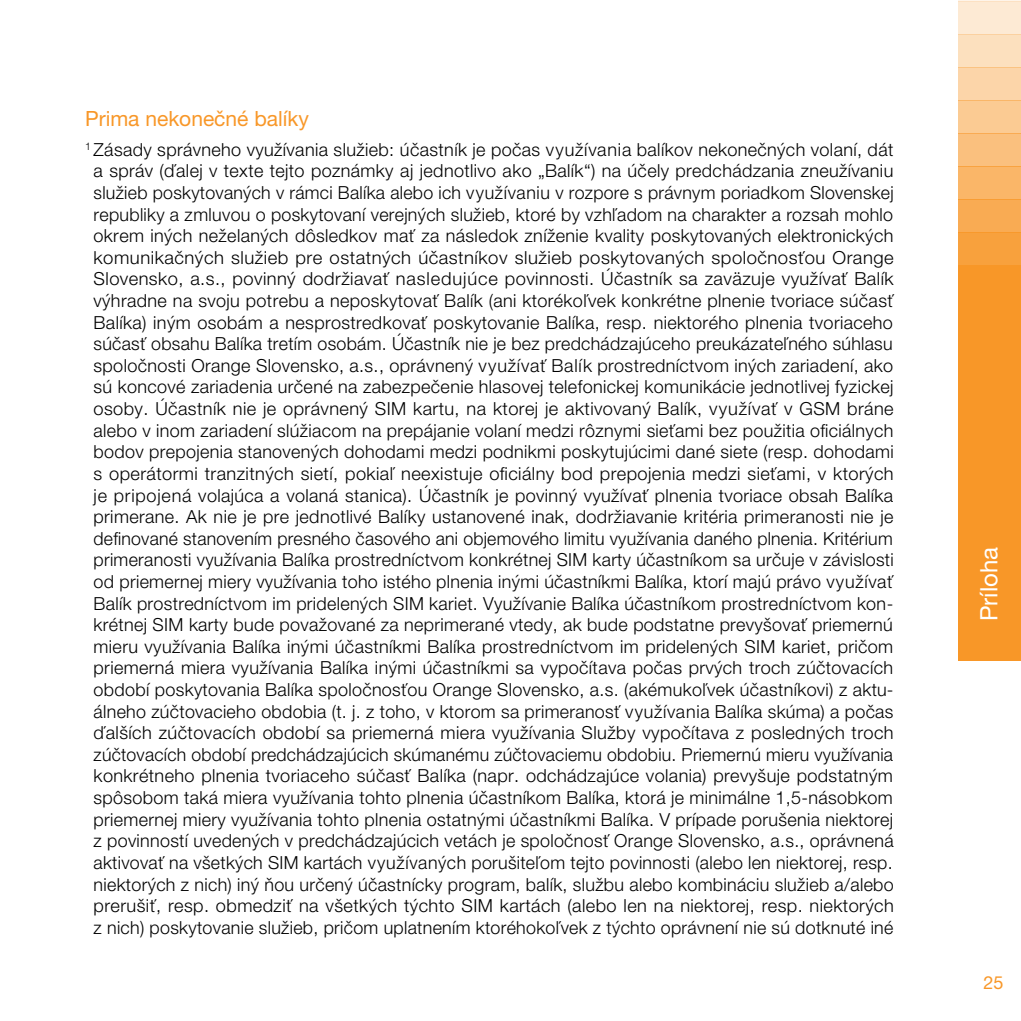
<style>
.page{position:relative;width:1021px;height:1021px;background:#fff}
.page>*{position:absolute;margin:0;border:0;box-sizing:border-box;transform-origin:0 0}
.t1{font:24px "Helvetica Neue LT Pro";color:#fff}
.t2{font:21px "Helvetica Neue LT Pro";color:#f89728}
.t3{font:300 18px/21.6px "Helvetica Neue LT Pro";letter-spacing:.02em;color:#000;text-align:center}
.t4{font:18px "Helvetica Neue LT Pro";color:#f89728}
</style>
<div class="page">
<div style="left:958px;top:1px;width:62px;height:33px;background:#fdead4"></div>
<div style="left:958px;top:166px;width:62px;height:33px;background:#fab668"></div>
<svg style="left:958px;top:199px;width:62px;height:66px;background:#f8a547"></svg>
<div style="left:958px;top:265px;width:62px;height:395px;background:#f89728"></div>
<div style="left:958px;top:133px;width:62px;height:33px;background:#fac07e"></div>
<div style="left:958px;top:100px;width:62px;height:33px;background:#fbcb93"></div>
<hr style="left:958px;top:0;width:62px;height:1px;background:#f89728">
<svg style="left:958px;top:34px;width:62px;height:66px;background:#fbdab2"></svg>
<p class="t2" style="left:85px;top:106px;width:225px">Prima nekonečné balíky</p>
<p class="t3" style="left:85px;top:138px;width:810px"><sup>1</sup> Zásady správneho využívania služieb: účastník je počas využívania balíkov nekonečných volaní, dát a správ (ďalej v texte tejto poznámky aj jednotlivo ako „Balík“) na účely predchádzania zneužívaniu služieb poskytovaných v rámci Balíka alebo ich využívaniu v rozpore s právnym poriadkom Slovenskej republiky a zmluvou o poskytovaní verejných služieb, ktoré by vzhľadom na charakter a rozsah mohlo okrem iných neželaných dôsledkov mať za následok zníženie kvality poskytovaných elektronických komunikačných služieb pre ostatných účastníkov služieb poskytovaných spoločnosťou Orange Slovensko, a.s., povinný dodržiavať nasledujúce povinnosti. Účastník sa zaväzuje využívať Balík výhradne na svoju potrebu a neposkytovať Balík (ani ktorékoľvek konkrétne plnenie tvoriace súčasť Balíka) iným osobám a nesprostredkovať poskytovanie Balíka, resp. niektorého plnenia tvoriaceho súčasť obsahu Balíka tretím osobám. Účastník nie je bez predchádzajúceho preukázateľného súhlasu spoločnosti Orange Slovensko, a.s., oprávnený využívať Balík prostredníctvom iných zariadení, ako sú koncové zariadenia určené na zabezpečenie hlasovej telefonickej komunikácie jednotlivej fyzickej osoby. Účastník nie je oprávnený SIM kartu, na ktorej je aktivovaný Balík, využívať v GSM bráne alebo v inom zariadení slúžiacom na prepájanie volaní medzi rôznymi sieťami bez použitia oficiálnych bodov prepojenia stanovených dohodami medzi podnikmi poskytujúcimi dané siete (resp. dohodami s operátormi tranzitných sietí, pokiaľ neexistuje oficiálny bod prepojenia medzi sieťami, v ktorých je pripojená volajúca a volaná stanica). Účastník je povinný využívať plnenia tvoriace obsah Balíka primerane. Ak nie je pre jednotlivé Balíky ustanovené inak, dodržiavanie kritéria primeranosti nie je definované stanovením presného časového ani objemového limitu využívania daného plnenia. Kritérium primeranosti využívania Balíka prostredníctvom konkrétnej SIM karty účastníkom sa určuje v závislosti od priemernej miery využívania toho istého plnenia inými účastníkmi Balíka, ktorí majú právo využívať Balík prostredníctvom im pridelených SIM kariet. Využívanie Balíka účastníkom prostredníctvom kon&shy;krétnej SIM karty bude považované za neprimerané vtedy, ak bude podstatne prevyšovať priemernú mieru využívania Balíka inými účastníkmi Balíka prostredníctvom im pridelených SIM kariet, pričom priemerná miera využívania Balíka inými účastníkmi sa vypočítava počas prvých troch zúčtovacích období poskytovania Balíka spoločnosťou Orange Slovensko, a.s. (akémukoľvek účastníkovi) z aktu&shy;álneho zúčtovacieho obdobia (t. j. z toho, v ktorom sa primeranosť využívania Balíka skúma) a počas ďalších zúčtovacích období sa priemerná miera využívania Služby vypočítava z posledných troch zúčtovacích období predchádzajúcich skúmanému zúčtovaciemu obdobiu. Priemernú mieru využívania konkrétneho plnenia tvoriaceho súčasť Balíka (napr. odchádzajúce volania) prevyšuje podstatným spôsobom taká miera využívania tohto plnenia účastníkom Balíka, ktorá je minimálne 1,5-násobkom priemernej miery využívania tohto plnenia ostatnými účastníkmi Balíka. V prípade porušenia niektorej z povinností uvedených v predchádzajúcich vetách je spoločnosť Orange Slovensko, a.s., oprávnená aktivovať na všetkých SIM kartách využívaných porušiteľom tejto povinnosti (alebo len niektorej, resp. niektorých z nich) iný ňou určený účastnícky program, balík, službu alebo kombináciu služieb a/alebo prerušiť, resp. obmedziť na všetkých týchto SIM kartách (alebo len na niektorej, resp. niektorých z nich) poskytovanie služieb, pričom uplatnením ktoréhokoľvek z týchto oprávnení nie sú dotknuté iné</p>
<h1 class="t1" style="left:974px;top:621px;width:76px;rotate:-90deg">Príloha</h1>
<p class="t4" style="left:983px;top:971px;width:22px">25</p>
</div>
